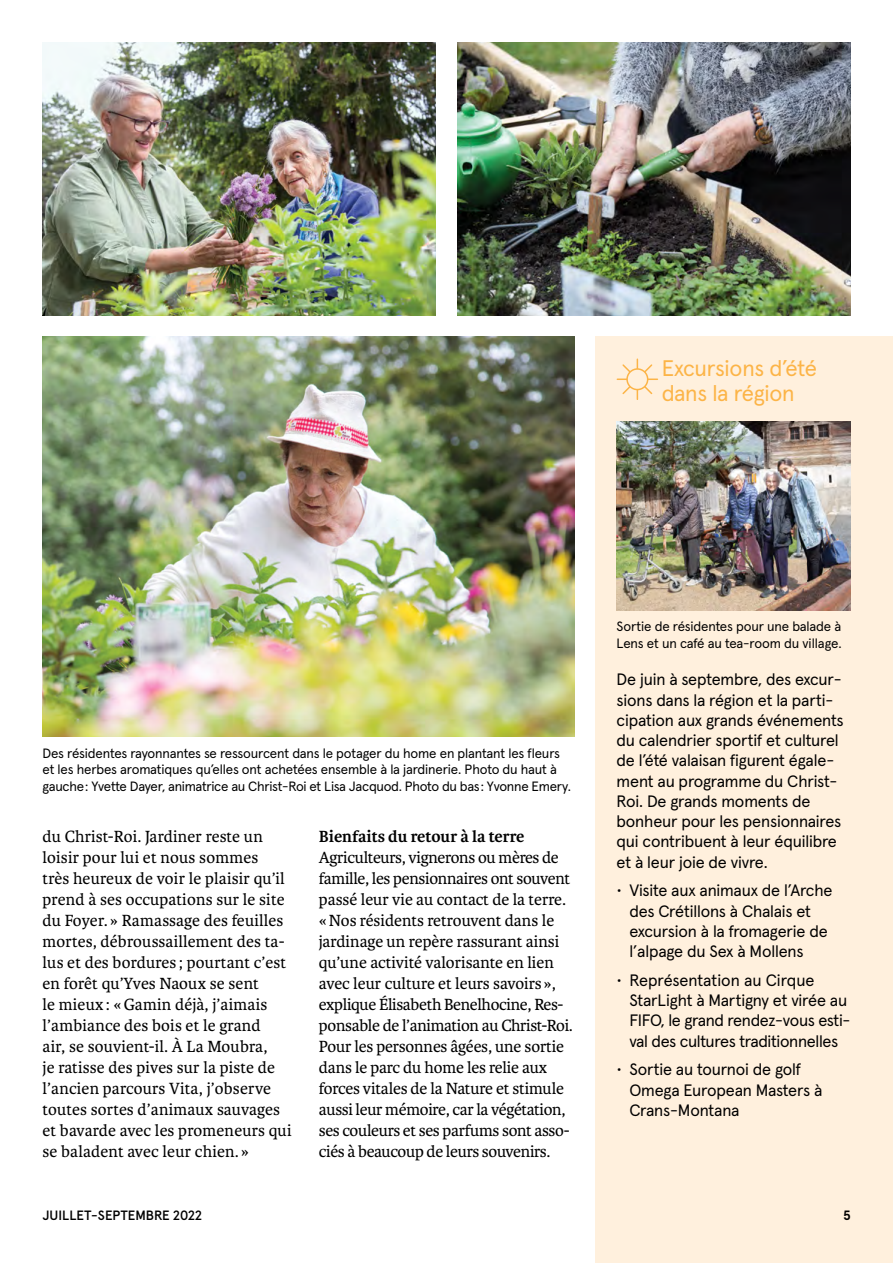
<style>
.page{position:relative;width:893px;height:1263px;background:#fff}
.page>*{position:absolute;margin:0;border:0;box-sizing:border-box;transform-origin:0 0}
.t1{font:22.5px/25.5px "Apercu";letter-spacing:-.01em;color:#fcb447}
.t2{font:17.25px/21px "Karmina";letter-spacing:-.02em;color:#000}
.t3{font:17.25px/21px "Karmina";color:#000}
.t4{font:700 17.25px "Karmina";color:#000}
.t5{font:16.5px/20.2px "Apercu";letter-spacing:-.01em;color:#000}
.t6{font:13.5px/16.5px "Apercu";letter-spacing:-.015em;color:#000}
.t7{font:500 13.5px "Apercu";color:#000}
.t8{font:700 13.5px "Apercu";color:#000}
</style>
<div class="page">
<div style="left:595px;top:337px;width:298px;height:926px;background:#fff0dd"></div>
<img style="left:43px;top:43px;width:393px;height:273px">
<img style="left:457px;top:43px;width:393px;height:273px">
<img style="left:617px;top:421px;width:233px;height:189px">
<img style="left:43px;top:337px;width:531px;height:400px">
<svg style="left:616px;top:358px;width:43px;height:42px"></svg>
<h1 class="t1" style="left:662px;top:353px;width:157px">Excursions d’été dans la région</h1>
<p class="t6" style="left:43px;top:743px;width:530px">Des résidentes rayonnantes se ressourcent dans le potager du home en plantant les fleurs et les herbes aromatiques qu’elles ont achetées ensemble à la jardinerie. Photo du haut à gauche: Yvette Dayer, animatrice au Christ-Roi et Lisa Jacquod. Photo du bas: Yvonne Emery.</p>
<p class="t3" style="left:43px;top:826px;width:251px">du Christ-Roi. Jardiner reste un loisir pour lui et nous sommes<br>très heureux de voir le plaisir qu’il prend à ses occupations sur le site du Foyer. » Ramassage des feuilles mortes, débroussaillement des ta&shy;lus et des bordures ; pourtant c’est en forêt qu’Yves Naoux se sent<br>le mieux : «Gamin déjà, j’aimais l’ambiance des bois et le grand<br>air, se souvient-il. À La Moubra,<br>je ratisse des pives sur la piste de l’ancien parcours Vita, j’observe toutes sortes d’animaux sauvages et bavarde avec les promeneurs qui se baladent avec leur chien. »</p>
<p class="t4" style="left:319px;top:826px;width:207px">Bienfaits du retour à la terre</p>
<p class="t2" style="left:319px;top:847px;width:255px">Agriculteurs, vignerons ou mères de famille, les pensionnaires ont souvent passé leur vie au contact de la terre. «Nos résidents retrouvent dans le jardinage un repère rassurant ainsi qu’une activité valorisante en lien avec leur culture et leurs savoirs », explique Élisabeth Benelhocine, Res&shy;ponsable de l’animation au Christ-Roi.<br>Pour les personnes âgées, une sortie dans le parc du home les relie aux forces vitales de la Nature et stimule aussi leur mémoire, car la végétation, ses couleurs et ses parfums sont asso&shy;ciés à beaucoup de leurs souvenirs.</p>
<p class="t6" style="left:617px;top:617px;width:227px">Sortie de résidentes pour une balade à<br>Lens et un café au tea-room du village.</p>
<p class="t5" style="left:617px;top:668px;width:229px">De juin à septembre, des excur&shy;sions dans la région et la parti&shy;cipation aux grands événements du calendrier sportif et culturel de l’été valaisan figurent égale&shy;ment au programme du Christ-<br>Roi. De grands moments de bonheur pour les pensionnaires qui contribuent à leur équilibre et à leur joie de vivre.</p>
<p class="t5" style="left:629px;top:879px;width:205px;text-indent:-13px">• Visite aux animaux de l’Arche des Crétillons à Chalais et excursion à la fromagerie de l’alpage du Sex à Mollens</p>
<p class="t5" style="left:629px;top:968px;width:223px;text-indent:-13px">• Représentation au Cirque<br>StarLight à Martigny et virée au<br>FIFO, le grand rendez-vous esti&shy;val des cultures traditionnelles</p>
<p class="t5" style="left:629px;top:1058px;width:195px;text-indent:-13px">• Sortie au tournoi de golf<br>Omega European Masters à<br>Crans-Montana</p>
<p class="t7" style="left:43px;top:1205px;width:161px">JUILLET-SEPTEMBRE 2022</p>
<p class="t8" style="left:843px;top:1205px;width:9px">5</p>
</div>
